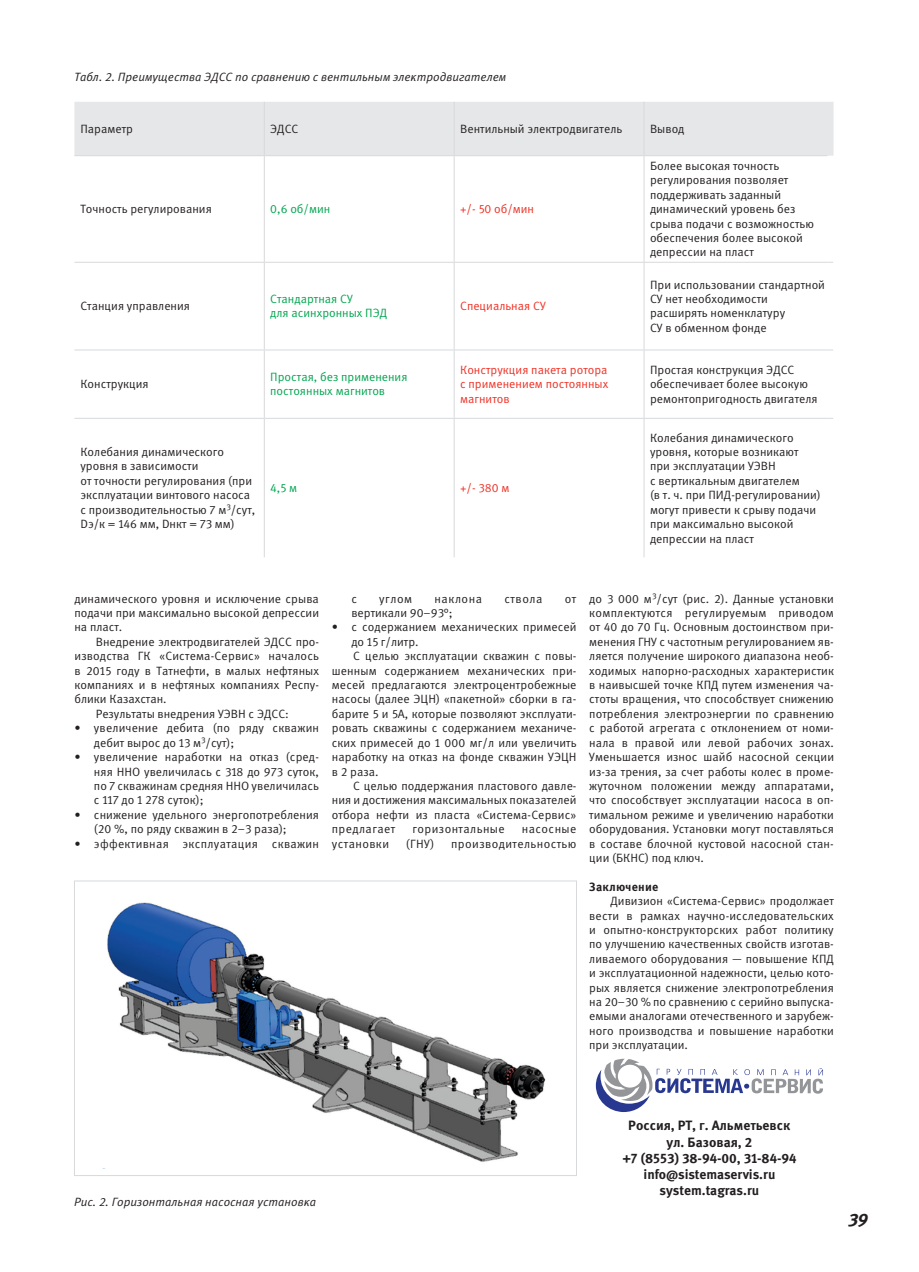
<style>
.page{position:relative;width:919px;height:1272px;background:#fff}
.page>*{position:absolute;margin:0;border:0;box-sizing:border-box;transform-origin:0 0}
.t1{font:italic 700 18px "Meta Pro";color:#231f20}
.тхтАннотация{font:700 13.5px "Meta Pro";color:#231f20}
.ТЕКСТ18{font:12px/14.4px "Meta Pro";letter-spacing:.005em;color:#231f20;text-align:justify}
.Текст_в_Табице{font:12px/14.4px "Meta Pro";color:#231f20}
.С_точками{font:12px/14.4px "Meta Pro";letter-spacing:.005em;color:#231f20}
.Текст_Таб__Рис{font:italic 12px "Meta Pro";color:#231f20}
.Текст_в_Табице-2{font:12px/14.4px "Meta Pro";color:#ef3024;text-align:justify}
.Текст_в_Табице-3{font:12px/14.4px "Meta Pro";color:#00a54f}
.ТЕКСТ18-2{font:12px "Meta Pro";letter-spacing:.035em;color:#231f20}
.С_точками-2{font:12px "Meta Pro";letter-spacing:.025em;color:#231f20}
.Текст_заголовок_в_те{font:700 12px "Meta Pro";letter-spacing:.02em;color:#231f20}
.С_точками-3{font:12px "Meta Pro";letter-spacing:.045em;color:#231f20}
</style>
<div class="page">
<div style="left:74px;top:102px;width:759px;height:54px;background:#e6e7e9"></div>
<hr style="left:264px;top:102px;width:1px;height:53px;background:#d8d9db">
<hr style="left:454px;top:102px;width:1px;height:53px;background:#d8d9db">
<hr style="left:643px;top:102px;width:1px;height:53px;background:#d8d9db">
<hr style="left:74px;top:155px;width:190px;height:1px;background:#d8d9db">
<hr style="left:264px;top:155px;width:190px;height:1px;background:#d8d9db">
<hr style="left:264px;top:156px;width:1px;height:106px;background:#d8d9db">
<hr style="left:454px;top:155px;width:190px;height:1px;background:#d8d9db">
<hr style="left:454px;top:156px;width:1px;height:106px;background:#d8d9db">
<hr style="left:644px;top:155px;width:183px;height:1px;background:#d8d9db">
<hr style="left:643px;top:156px;width:1px;height:106px;background:#d8d9db">
<hr style="left:74px;top:262px;width:190px;height:1px;background:#d8d9db">
<hr style="left:264px;top:262px;width:190px;height:1px;background:#d8d9db">
<hr style="left:264px;top:263px;width:1px;height:86px;background:#d8d9db">
<hr style="left:454px;top:262px;width:190px;height:1px;background:#d8d9db">
<hr style="left:454px;top:263px;width:1px;height:86px;background:#d8d9db">
<hr style="left:644px;top:262px;width:183px;height:1px;background:#d8d9db">
<hr style="left:643px;top:263px;width:1px;height:86px;background:#d8d9db">
<hr style="left:74px;top:349px;width:190px;height:1px;background:#d8d9db">
<hr style="left:264px;top:349px;width:190px;height:1px;background:#d8d9db">
<hr style="left:264px;top:350px;width:1px;height:68px;background:#d8d9db">
<hr style="left:454px;top:349px;width:190px;height:1px;background:#d8d9db">
<hr style="left:454px;top:350px;width:1px;height:68px;background:#d8d9db">
<hr style="left:644px;top:349px;width:183px;height:1px;background:#d8d9db">
<hr style="left:643px;top:350px;width:1px;height:68px;background:#d8d9db">
<hr style="left:74px;top:418px;width:190px;height:1px;background:#d8d9db">
<hr style="left:264px;top:418px;width:190px;height:1px;background:#d8d9db">
<hr style="left:264px;top:418px;width:1px;height:139px;background:#d8d9db">
<hr style="left:454px;top:418px;width:190px;height:1px;background:#d8d9db">
<hr style="left:454px;top:418px;width:1px;height:139px;background:#d8d9db">
<hr style="left:644px;top:418px;width:183px;height:1px;background:#d8d9db">
<hr style="left:643px;top:418px;width:1px;height:139px;background:#d8d9db">
<svg style="left:595px;top:1058px;width:228px;height:54px"></svg>
<div style="left:617px;top:1064px;width:25px;height:23px;background:#fff;border-radius:50%"></div>
<img style="left:107px;top:902px;width:439px;height:260px">
<div style="left:74px;top:880px;width:503px;height:295px;border:1px solid #d8d9db"></div>
<p class="Текст_Таб__Рис" style="left:74px;top:70px;width:433px">Табл. 2. Преимущества ЭДСС по сравнению с вентильным электродвигателем</p>
<p class="Текст_в_Табице" style="left:80px;top:122px;width:54px">Параметр</p>
<p class="Текст_в_Табице" style="left:270px;top:122px;width:30px">ЭДСС</p>
<p class="Текст_в_Табице" style="left:460px;top:122px;width:164px">Вентильный электродвигатель</p>
<p class="Текст_в_Табице" style="left:650px;top:122px;width:36px">Вывод</p>
<p class="Текст_в_Табице" style="left:80px;top:202px;width:133px">Точность регулирования</p>
<p class="Текст_в_Табице-3" style="left:270px;top:202px;width:62px">0,6 об/мин</p>
<p class="Текст_в_Табице-2" style="left:460px;top:202px;width:75px">+/- 50 об/мин</p>
<p class="Текст_в_Табице" style="left:80px;top:299px;width:111px">Станция управления</p>
<p class="Текст_в_Табице-3" style="left:270px;top:292px;width:118px">Стандартная СУ<br>для асинхронных ПЭД</p>
<p class="Текст_в_Табице-2" style="left:460px;top:299px;width:87px">Специальная СУ</p>
<p class="Текст_в_Табице" style="left:650px;top:159px;width:165px">Более высокая точность регулирования позволяет поддерживать заданный динамический уровень без срыва подачи с возможностью обеспечения более высокой депрессии на пласт</p>
<p class="Текст_в_Табице" style="left:650px;top:278px;width:176px">При использовании стандартной<br>СУ нет необходимости расширять номенклатуру<br>СУ в обменном фонде</p>
<p class="Текст_в_Табице" style="left:80px;top:377px;width:70px">Конструкция</p>
<p class="Текст_в_Табице-3" style="left:270px;top:370px;width:139px">Простая, без применения постоянных магнитов</p>
<p class="Текст_в_Табице-2" style="left:460px;top:363px;width:150px">Конструкция пакета ротора с применением постоянных магнитов</p>
<p class="Текст_в_Табице" style="left:650px;top:363px;width:169px">Простая конструкция ЭДСС обеспечивает более высокую ремонтопригодность двигателя</p>
<p class="Текст_в_Табице" style="left:80px;top:445px;width:176px">Колебания динамического уровня в зависимости<br>от точности регулирования (при эксплуатации винтового насоса с производительностью 7 м<sup>3</sup>/сут,<br>Dэ/к = 146 мм, Dнкт = 73 мм)</p>
<p class="Текст_в_Табице-3" style="left:270px;top:481px;width:28px">4,5 м</p>
<p class="Текст_в_Табице-2" style="left:460px;top:481px;width:51px">+/- 380 м</p>
<p class="Текст_в_Табице" style="left:650px;top:430px;width:172px">Колебания динамического уровня, которые возникают при эксплуатации УЭВН<br>с вертикальным двигателем<br>(в т. ч. при ПИД-регулировании) могут привести к срыву подачи при максимально высокой депрессии на пласт</p>
<p class="ТЕКСТ18" style="left:74px;top:591px;width:246px">динамического уровня и исключение срыва подачи при максимально высокой депрессии на пласт.</p>
<p class="ТЕКСТ18" style="left:74px;top:635px;width:246px;text-indent:21px">Внедрение электродвигателей ЭДСС про&shy;изводства ГК «Система-Сервис» началось в 2015 году в Татнефти, в малых нефтяных компаниях и в нефтяных компаниях Респу&shy;блики Казахстан.</p>
<p class="ТЕКСТ18" style="left:96px;top:707px;width:195px">Результаты внедрения УЭВН с ЭДСС:</p>
<p class="С_точками" style="left:94px;top:721px;width:227px;text-indent:-20px">• увеличение дебита (по ряду скважин дебит вырос до 13 м<sup>3</sup>/сут);</p>
<p class="С_точками" style="left:94px;top:750px;width:226px;text-align:justify;text-indent:-20px">• увеличение наработки на отказ (сред&shy;няя ННО увеличилась с 318 до 973 суток, по 7 скважинам средняя ННО увеличилась с 117 до 1 278 суток);</p>
<p class="С_точками" style="left:94px;top:807px;width:227px;text-indent:-20px">• снижение удельного энергопотребления (20 %, по ряду скважин в 2–3 раза);</p>
<p class="С_точками-2" style="left:74px;top:835px;width:246px">• эффективная эксплуатация скважин</p>
<p class="С_точками" style="left:351px;top:591px;width:7px">с</p>
<p class="С_точками" style="left:379px;top:591px;width:35px">углом</p>
<p class="С_точками-3" style="left:434px;top:591px;width:49px">наклона</p>
<p class="С_точками" style="left:504px;top:591px;width:40px">ствола</p>
<p class="С_точками" style="left:564px;top:591px;width:13px">от</p>
<p class="С_точками" style="left:351px;top:606px;width:103px">вертикали 90–93°;</p>
<p class="С_точками" style="left:351px;top:620px;width:227px;text-indent:-20px">• с содержанием механических примесей до 15 г/литр.</p>
<p class="ТЕКСТ18" style="left:332px;top:649px;width:246px;text-indent:21px">С целью эксплуатации скважин с повы&shy;шенным содержанием механических при&shy;месей предлагаются электроцентробежные насосы (далее ЭЦН) «пакетной» сборки в га&shy;барите 5 и 5А, которые позволяют эксплуати&shy;ровать скважины с содержанием механиче&shy;ских примесей до 1 000 мг/л или увеличить наработку на отказ на фонде скважин УЭЦН в 2 раза.</p>
<p class="ТЕКСТ18" style="left:332px;top:779px;width:246px;text-indent:21px">С целью поддержания пластового давле&shy;ния и достижения максимальных показателей отбора нефти из пласта «Система-Сервис» предлагает</p>
<p class="ТЕКСТ18-2" style="left:412px;top:821px;width:94px">горизонтальные</p>
<p class="ТЕКСТ18-2" style="left:522px;top:821px;width:56px">насосные</p>
<p class="ТЕКСТ18-2" style="left:332px;top:835px;width:59px">установки</p>
<p class="ТЕКСТ18" style="left:406px;top:836px;width:30px">(ГНУ)</p>
<p class="ТЕКСТ18-2" style="left:451px;top:835px;width:127px">производительностью</p>
<p class="ТЕКСТ18" style="left:589px;top:591px;width:246px">до 3 000 м<sup>3</sup>/сут (рис. 2). Данные установки комплектуются регулируемым приводом от 40 до 70 Гц. Основным достоинством при&shy;менения ГНУ с частотным регулированием яв&shy;ляется получение широкого диапазона необ&shy;ходимых напорно-расходных характеристик в наивысшей точке КПД путем изменения ча&shy;стоты вращения, что способствует снижению потребления электроэнергии по сравнению с работой агрегата с отклонением от номи&shy;нала в правой или левой рабочих зонах.<br>Уменьшается износ шайб насосной секции из-за трения, за счет работы колес в проме&shy;жуточном положении между аппаратами, что способствует эксплуатации насоса в оп&shy;тимальном режиме и увеличению наработки оборудования. Установки могут поставляться в составе блочной кустовой насосной стан&shy;ции (БКНС) под ключ.</p>
<p class="Текст_заголовок_в_те" style="left:589px;top:879px;width:71px">Заключение</p>
<p class="ТЕКСТ18" style="left:589px;top:894px;width:246px;text-indent:21px">Дивизион «Система-Сервис» продолжает вести в рамках научно-исследовательских и опытно-конструкторских работ политику по улучшению качественных свойств изготав&shy;ливаемого оборудования — повышение КПД и эксплуатационной надежности, целью кото&shy;рых является снижение электропотребления на 20–30 % по сравнению с серийно выпуска&shy;емыми аналогами отечественного и зарубеж&shy;ного производства и повышение наработки при эксплуатации.</p>
<p class="Текст_Таб__Рис" style="left:74px;top:1194px;width:243px">Рис. 2. Горизонтальная насосная установка</p>
<p class="тхтАннотация" style="left:628px;top:1116px;width:164px">Россия, РТ, г. Альметьевск</p>
<p class="тхтАннотация" style="left:666px;top:1133px;width:87px">ул. Базовая, 2</p>
<p class="тхтАннотация" style="left:622px;top:1149px;width:176px">+7 (8553) 38-94-00, 31-84-94</p>
<p class="тхтАннотация" style="left:643px;top:1165px;width:133px">info@sistemaservis.ru</p>
<p class="тхтАннотация" style="left:659px;top:1181px;width:101px">system.tagras.ru</p>
<h1 class="t1" style="left:848px;top:1208px;width:21px">39</h1>
</div>
